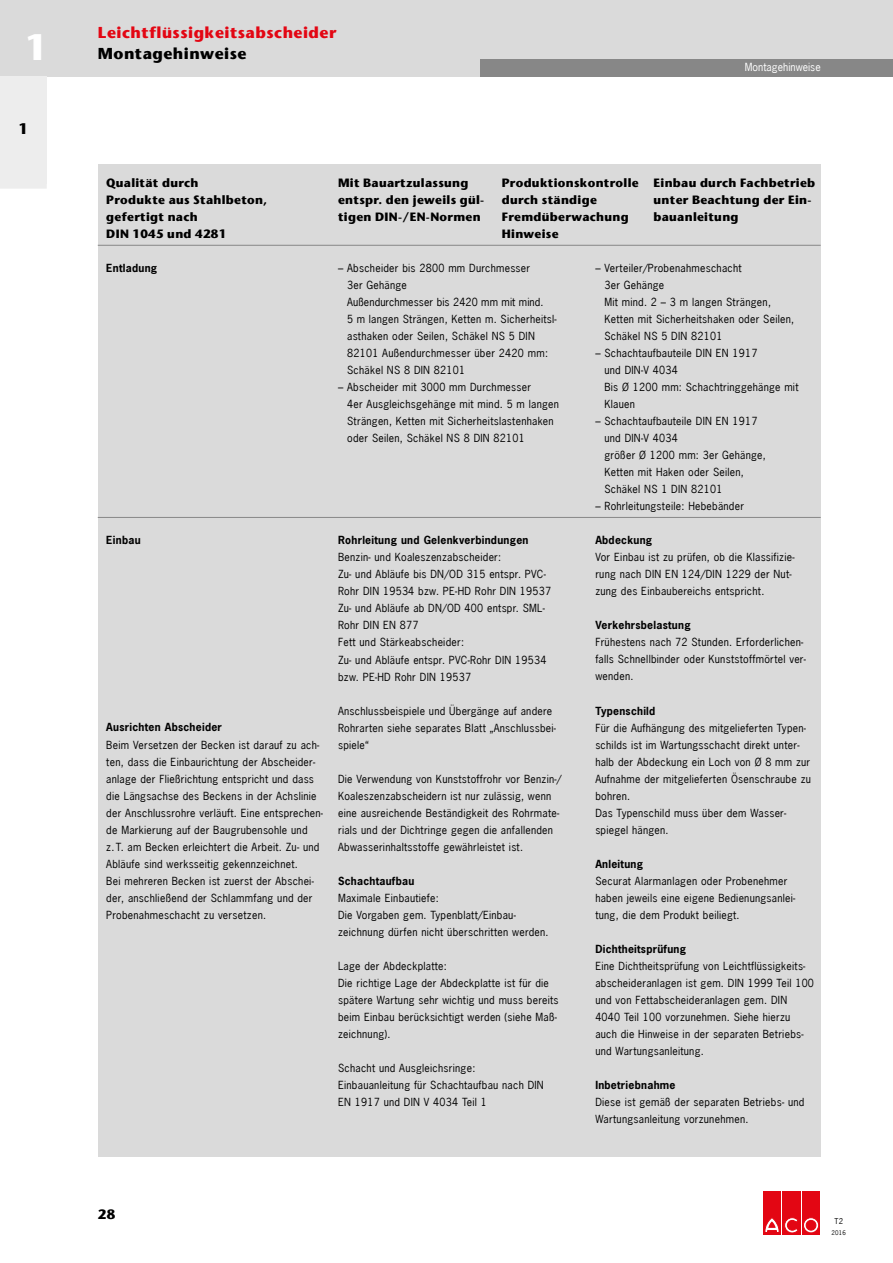
<style>
.page{position:relative;width:893px;height:1263px;background:#fff}
.page>*{position:absolute;margin:0;border:0;box-sizing:border-box;transform-origin:0 0}
.t1{font:700 36px "Stone Sans";color:#fff}
.t2{font:700 15.75px "Stone Sans";letter-spacing:.03em;color:#e30613}
.t3{font:700 15.75px "Stone Sans";letter-spacing:.03em;color:#000}
.t4{font:700 15px "Stone Sans";color:#000}
.t5{font:700 13.5px "Stone Sans";color:#000}
.t6{font:700 12px/17px "Stone Sans";letter-spacing:.025em;color:#000}
.t7{font:10.5px/17px "News Gothic";letter-spacing:.025em;color:#000}
.t8{font:700 10.5px "News Gothic";letter-spacing:.025em;color:#000}
.t9{font:10.5px "News Gothic";letter-spacing:.005em;color:#fff}
.t10{font:7.5px "News Gothic";color:#000}
.t11{font:6px "News Gothic";color:#000}
</style>
<div class="page">
<div style="left:0;top:0;width:893px;height:77px;background:#dadada"></div>
<div style="left:763px;top:1191px;width:18px;height:43px;background:#e30613"></div>
<div style="left:782px;top:1191px;width:18px;height:43px;background:#e30613"></div>
<svg style="left:765px;top:1217px;width:33px;height:16px"></svg>
<div style="left:802px;top:1191px;width:18px;height:43px;background:#e30613"></div>
<svg style="left:803px;top:1218px;width:16px;height:15px"></svg>
<div style="left:803px;top:1217px;width:16px;height:16px;border:1px solid #e30613;border-radius:50%"></div>
<div style="left:806px;top:1220px;width:10px;height:10px;background:#e30613;border-radius:50%"></div>
<div style="left:806px;top:1220px;width:10px;height:10px;border:1px solid #e30613;border-radius:50%"></div>
<div style="left:480px;top:60px;width:413px;height:17px;background:#878787"></div>
<div style="left:0;top:77px;width:47px;height:107px;background:#ededed"></div>
<div style="left:0;top:180px;width:47px;height:9px;background:#ededed"></div>
<div style="left:98px;top:164px;width:723px;height:993px;background:#dadada"></div>
<hr style="left:98px;top:245px;width:723px;height:1px;background:#878787">
<hr style="left:98px;top:517px;width:723px;height:1px;background:#878787">
<h1 class="t1" style="left:25px;top:25px;width:24px">1</h1>
<h2 class="t2" style="left:98px;top:23px;width:240px">Leichtflüssigkeitsabscheider</h2>
<h2 class="t3" style="left:98px;top:44px;width:150px">Montagehinweise</h2>
<h3 class="t4" style="left:19px;top:120px;width:11px">1</h3>
<p class="t9" style="left:745px;top:61px;width:77px">Montagehinweise</p>
<p class="t6" style="left:106px;top:174px;width:162px">Qualität durch<br>Produkte aus Stahlbeton, gefertigt nach<br>DIN 1045 und 4281</p>
<p class="t6" style="left:338px;top:174px;width:148px">Mit Bauartzulassung entspr. den jeweils gül&shy;tigen DIN-/EN-Normen</p>
<p class="t6" style="left:502px;top:174px;width:138px">Produktionskontrolle durch ständige<br>Fremdüberwachung<br>Hinweise</p>
<p class="t7" style="left:347px;top:260px;width:211px;text-indent:-9px">– Abscheider bis 2800 mm Durchmesser<br>3er Gehänge<br>Außendurchmesser bis 2420 mm mit mind.<br>5 m langen Strängen, Ketten m. Sicherheitsl&shy;asthaken oder Seilen, Schäkel NS 5 DIN<br>82101 Außendurchmesser über 2420 mm:<br>Schäkel NS 8 DIN 82101</p>
<p class="t7" style="left:347px;top:379px;width:213px;text-indent:-9px">– Abscheider mit 3000 mm Durchmesser<br>4er Ausgleichsgehänge mit mind. 5 m langen Strängen, Ketten mit Sicherheitslastenhaken oder Seilen, Schäkel NS 8 DIN 82101</p>
<p class="t6" style="left:654px;top:174px;width:163px">Einbau durch Fachbetrieb unter Beachtung der Ein&shy;bauanleitung</p>
<p class="t7" style="left:604px;top:260px;width:191px;text-indent:-9px">– Verteiler/Probenahmeschacht<br>3er Gehänge<br>Mit mind. 2 – 3 m langen Strängen,<br>Ketten mit Sicherheitshaken oder Seilen,<br>Schäkel NS 5 DIN 82101</p>
<p class="t7" style="left:604px;top:345px;width:196px;text-indent:-9px">– Schachtaufbauteile DIN EN 1917<br>und DIN-V 4034<br>Bis Ø 1200 mm: Schachtringgehänge mit<br>Klauen</p>
<p class="t7" style="left:604px;top:413px;width:163px;text-indent:-9px">– Schachtaufbauteile DIN EN 1917 und DIN-V 4034<br>größer Ø 1200 mm: 3er Gehänge,<br>Ketten mit Haken oder Seilen,<br>Schäkel NS 1 DIN 82101</p>
<p class="t7" style="left:595px;top:498px;width:150px">– Rohrleitungsteile: Hebebänder</p>
<p class="t8" style="left:106px;top:261px;width:52px">Entladung</p>
<p class="t8" style="left:106px;top:533px;width:36px">Einbau</p>
<p class="t8" style="left:106px;top:720px;width:117px">Ausrichten Abscheider</p>
<p class="t7" style="left:106px;top:736px;width:218px">Beim Versetzen der Becken ist darauf zu ach&shy;ten, dass die Einbaurichtung der Abscheider&shy;anlage der Fließrichtung entspricht und dass die Längsachse des Beckens in der Achslinie der Anschlussrohre verläuft. Eine entsprechen&shy;de Markierung auf der Baugrubensohle und<br>z. T. am Becken erleichtert die Arbeit. Zu- und Abläufe sind werksseitig gekennzeichnet.<br>Bei mehreren Becken ist zuerst der Abschei&shy;der, anschließend der Schlammfang und der Probenahmeschacht zu versetzen.</p>
<p class="t8" style="left:338px;top:533px;width:192px">Rohrleitung und Gelenkverbindungen</p>
<p class="t7" style="left:338px;top:549px;width:215px">Benzin- und Koaleszenzabscheider:<br>Zu- und Abläufe bis DN/OD 315 entspr. PVC-Rohr DIN 19534 bzw. PE-HD Rohr DIN 19537<br>Zu- und Abläufe ab DN/OD 400 entspr. SML-Rohr DIN EN 877<br>Fett und Stärkeabscheider:<br>Zu- und Abläufe entspr. PVC-Rohr DIN 19534 bzw. PE-HD Rohr DIN 19537</p>
<p class="t7" style="left:338px;top:702px;width:219px">Anschlussbeispiele und Übergänge auf andere<br>Rohrarten siehe separates Blatt „Anschlussbei&shy;spiele“</p>
<p class="t7" style="left:338px;top:770px;width:225px">Die Verwendung von Kunststoffrohr vor Benzin-/ Koaleszenzabscheidern ist nur zulässig, wenn eine ausreichende Beständigkeit des Rohrmate&shy;rials und der Dichtringe gegen die anfallenden Abwasserinhaltsstoffe gewährleistet ist.</p>
<p class="t8" style="left:338px;top:874px;width:78px">Schachtaufbau</p>
<p class="t7" style="left:338px;top:889px;width:212px">Maximale Einbautiefe:<br>Die Vorgaben gem. Typenblatt/Einbau&shy;zeichnung dürfen nicht überschritten werden.</p>
<p class="t7" style="left:338px;top:957px;width:222px">Lage der Abdeckplatte:<br>Die richtige Lage der Abdeckplatte ist für die spätere Wartung sehr wichtig und muss bereits beim Einbau berücksichtigt werden (siehe Maß&shy;zeichnung).</p>
<p class="t7" style="left:338px;top:1059px;width:207px">Schacht und Ausgleichsringe:<br>Einbauanleitung für Schachtaufbau nach DIN<br>EN 1917 und DIN V 4034 Teil 1</p>
<p class="t8" style="left:595px;top:533px;width:58px">Abdeckung</p>
<p class="t7" style="left:595px;top:549px;width:201px">Vor Einbau ist zu prüfen, ob die Klassifizie&shy;rung nach DIN EN 124/DIN 1229 der Nut&shy;zung des Einbaubereichs entspricht.</p>
<p class="t8" style="left:595px;top:618px;width:97px">Verkehrsbelastung</p>
<p class="t7" style="left:595px;top:634px;width:212px">Frühestens nach 72 Stunden. Erforderlichen&shy;falls Schnellbinder oder Kunststoffmörtel ver&shy;wenden.</p>
<p class="t8" style="left:595px;top:704px;width:62px">Typenschild</p>
<p class="t7" style="left:595px;top:719px;width:217px">Für die Aufhängung des mitgelieferten Typen&shy;schilds ist im Wartungsschacht direkt unter&shy;halb der Abdeckung ein Loch von Ø 8 mm zur Aufnahme der mitgelieferten Ösenschraube zu bohren.<br>Das Typenschild muss über dem Wasser&shy;spiegel hängen.</p>
<p class="t8" style="left:595px;top:857px;width:49px">Anleitung</p>
<p class="t7" style="left:595px;top:872px;width:202px">Securat Alarmanlagen oder Probenehmer haben jeweils eine eigene Bedienungsanlei&shy;tung, die dem Produkt beiliegt.</p>
<p class="t8" style="left:595px;top:942px;width:92px">Dichtheitsprüfung</p>
<p class="t7" style="left:595px;top:957px;width:220px">Eine Dichtheitsprüfung von Leichtflüssigkeits&shy;abscheideranlagen ist gem. DIN 1999 Teil 100 und von Fettabscheideranlagen gem. DIN 4040 Teil 100 vorzunehmen. Siehe hierzu auch die Hinweise in der separaten Betriebs&shy;und Wartungsanleitung.</p>
<p class="t8" style="left:595px;top:1078px;width:82px">Inbetriebnahme</p>
<p class="t7" style="left:595px;top:1093px;width:211px">Diese ist gemäß der separaten Betriebs- und<br>Wartungsanleitung vorzunehmen.</p>
<p class="t5" style="left:98px;top:1206px;width:19px">28</p>
<p class="t10" style="left:834px;top:1216px;width:10px">T2</p>
<p class="t11" style="left:832px;top:1228px;width:16px">2016</p>
</div>
